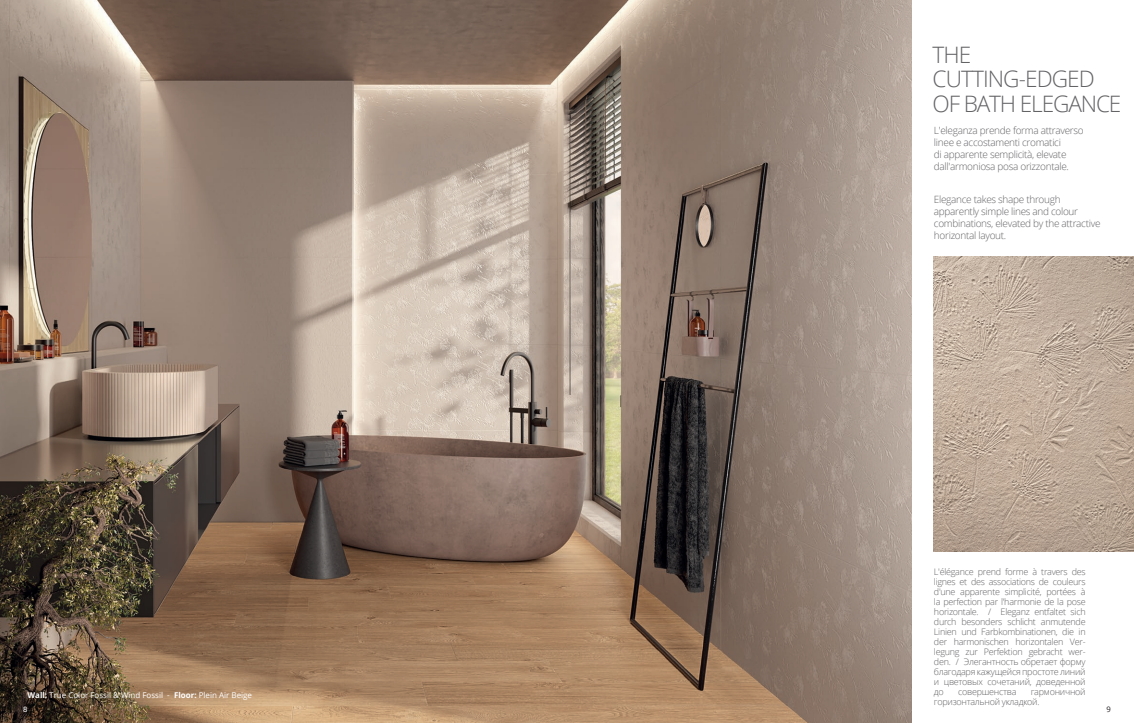
<style>
.page{position:relative;width:1134px;height:723px;background:#fff}
.page>*{position:absolute;margin:0;border:0;box-sizing:border-box;transform-origin:0 0}
.t1{font:300 22.7px/24.5px "Open Sans";letter-spacing:-.04em;color:#636366}
.t2{font:300 10px/12px "Open Sans";letter-spacing:-.03em;color:#636366}
.t3{font:300 9px/10px "Open Sans";letter-spacing:-.03em;color:#636366;text-align:justify}
.t4{font:8px "Open Sans";color:#fff}
.t5{font:7.7px "Helvetica Neue LT Com";color:#fff}
.t6{font:7.7px "Open Sans";color:#231f20}
.s1{font-weight:700}
</style>
<div class="page">
<img style="left:0;top:0;width:911px;height:723px">
<img style="left:934px;top:257px;width:200px;height:294px">
<h1 class="t1" style="left:932px;top:42px;width:190px">THE<br>CUTTING-EDGED<br>OF BATH ELEGANCE</h1>
<p class="t2" style="left:934px;top:124px;width:151px">L'eleganza prende forma attraverso linee e accostamenti cromatici<br>di apparente semplicità, elevate dall'armoniosa posa orizzontale.</p>
<p class="t2" style="left:934px;top:194px;width:168px">Elegance takes shape through apparently simple lines and colour combinations, elevated by the attractive horizontal layout.</p>
<p class="t3" style="left:934px;top:566px;width:153px">L'élégance prend forme à travers des lignes et des associations de couleurs d'une apparente simplicité, portées à la perfection par l'harmonie de la pose horizontale. / Eleganz entfaltet sich durch besonders schlicht anmutende Linien und Farbkombinationen, die in der harmonischen horizontalen Ver&shy;legung zur Perfektion gebracht wer&shy;den. / Элегантность обретает форму благодаря кажущейся простоте линий и цветовых сочетаний, доведенной до</p>
<p class="t3" style="left:934px;top:686px;width:153px;text-indent:97px">гармоничной горизонтальной укладкой.</p>
<p class="t3" style="left:958px;top:686px;width:60px">совершенства</p>
<p class="t4" style="left:27px;top:689px;width:226px"><span class="s1">Wall:</span> True Color Fossil &amp; Wind Fossil - <span class="s1">Floor:</span> Plein Air Beige</p>
<p class="t5" style="left:23px;top:704px;width:6px">8</p>
<p class="t6" style="left:1106px;top:704px;width:6px">9</p>
</div>
